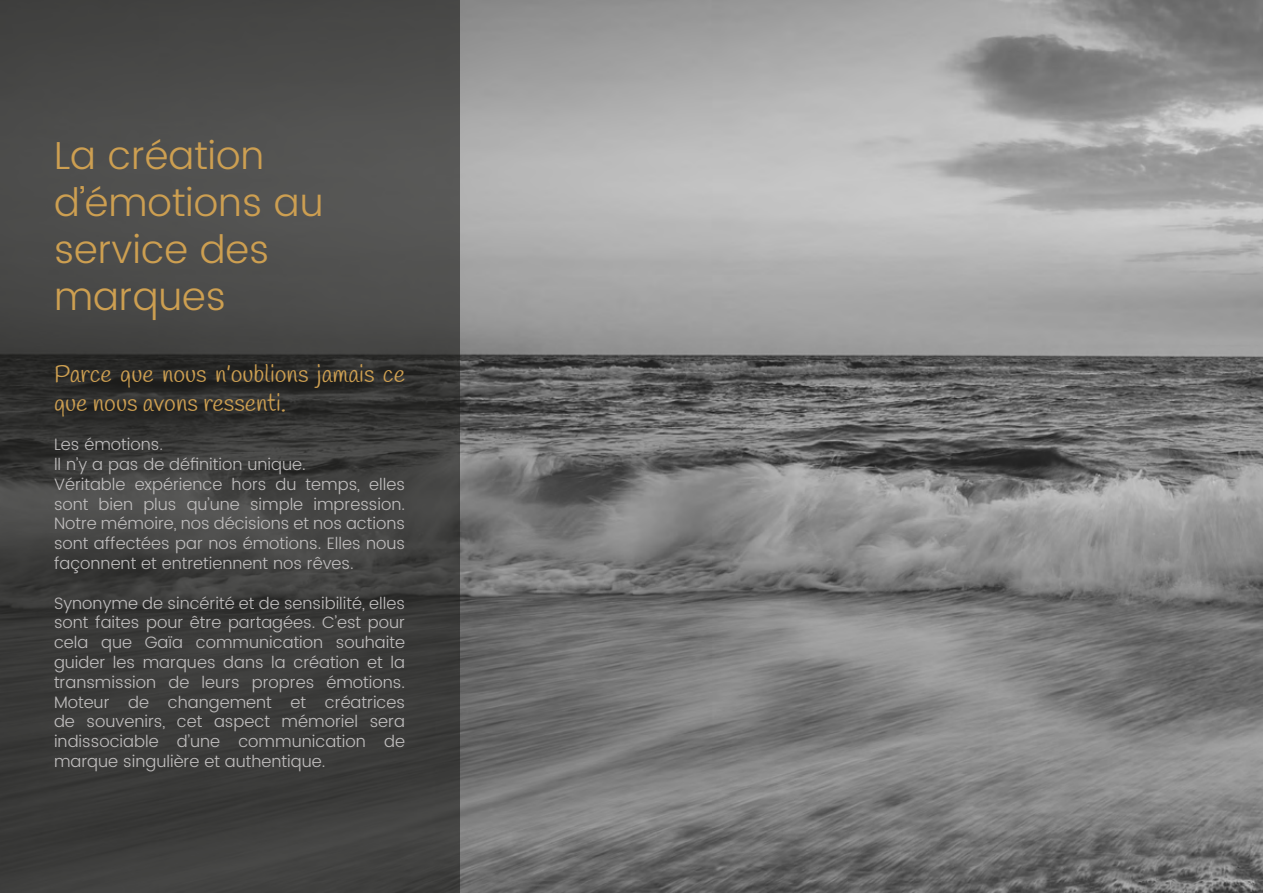
<style>
.page{position:relative;width:1263px;height:893px;background:#fff}
.page>*{position:absolute;margin:0;border:0;box-sizing:border-box;transform-origin:0 0}
.t1{font:300 39px/46.8px "Poppins";color:#cd9f51}
.t2{font:24px/28.8px "Handlee";color:#cd9f51}
.t3{font:300 16.5px/19.8px "Poppins";color:#c0bebe}
</style>
<div class="page">
<img style="left:459px;top:0;width:804px;height:893px">
<svg style="left:0;top:0;width:459px;height:893px;background:#414140"></svg>
<h1 class="t1" style="left:54px;top:134px;width:271px">La création d’émotions au service des marques</h1>
<h2 class="t2" style="left:54px;top:361px;width:352px">Parce que nous n’oublions jamais ce que nous avons ressenti.</h2>
<p class="t3" style="left:54px;top:435px;width:353px">Les émotions.<br>ll n’y a pas de définition unique.<br>Véritable expérience hors du temps, elles sont bien plus qu’une simple impression.<br>Notre mémoire, nos décisions et nos actions sont affectées par nos émotions. Elles nous façonnent et entretiennent nos rêves.</p>
<p class="t3" style="left:54px;top:594px;width:353px;text-align:justify">Synonyme de sincérité et de sensibilité, elles sont faites pour être partagées. C’est pour cela que Gaïa communication souhaite guider les marques dans la création et la transmission de leurs propres émotions.<br>Moteur de changement et créatrices de souvenirs, cet aspect mémoriel sera indissociable d’une communication de marque singulière et authentique.</p>
</div>
